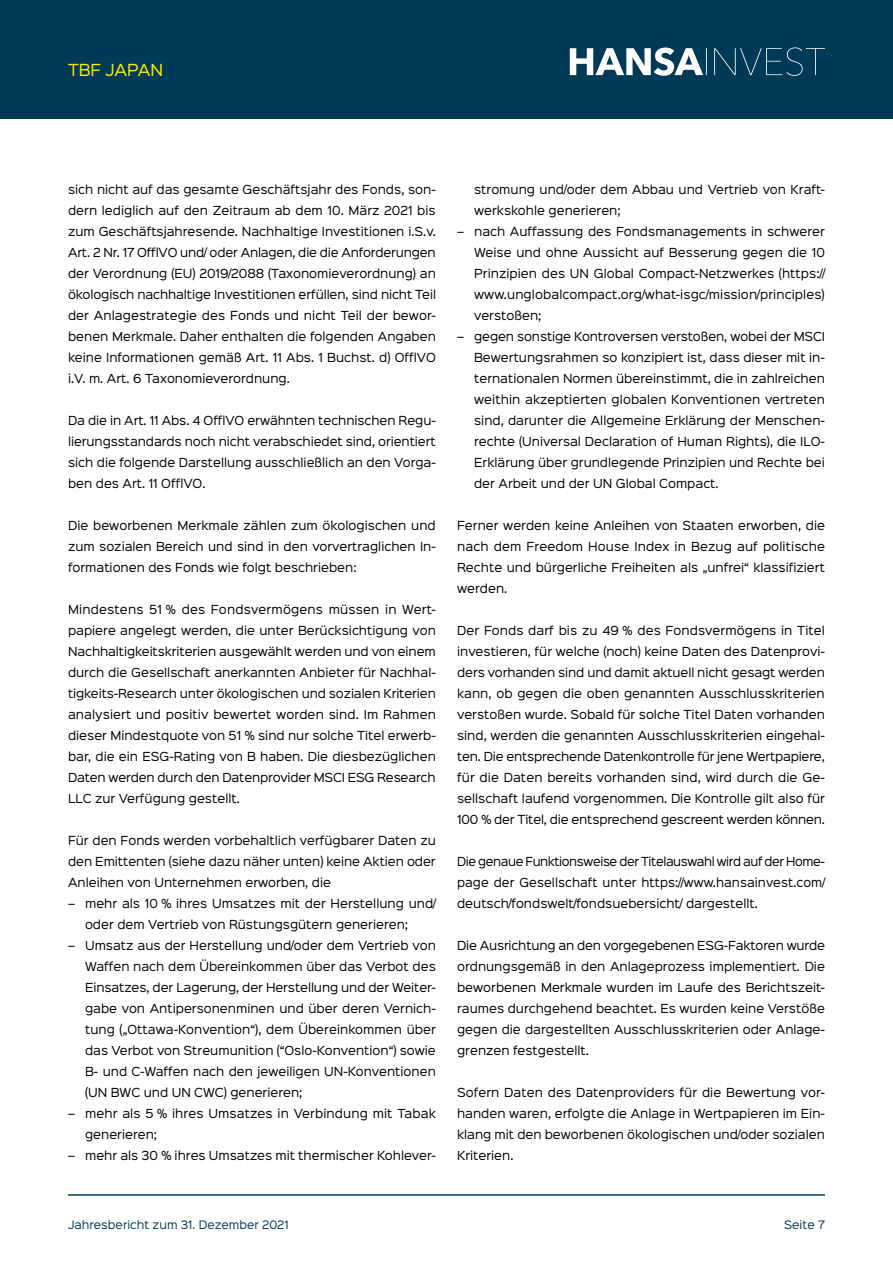
<style>
.page{position:relative;width:893px;height:1263px;background:#fff}
.page>*{position:absolute;margin:0;border:0;box-sizing:border-box;transform-origin:0 0}
.t1{font:15px "Sinkin Sans 400";color:#ffed00}
.t2{font:11.25px/21px "Sinkin Sans 400";color:#000;text-align:justify}
.t3{font:10.5px "Sinkin Sans 400";color:#003a56}
</style>
<div class="page">
<div style="left:0;top:0;width:893px;height:119px;background:#003a56"></div>
<svg style="left:570px;top:47px;width:255px;height:29px"></svg>
<hr style="left:68px;top:1194px;width:757px;height:2px;background:#003a56">
<h1 class="t1" style="left:68px;top:57px;width:97px">TBF JAPAN</h1>
<p class="t2" style="left:68px;top:178px;width:370px">sich nicht auf das gesamte Geschäftsjahr des Fonds, son&shy;dern lediglich auf den Zeitraum ab dem 10. März 2021 bis zum Geschäftsjahresende. Nachhaltige Investitionen i.S.v.<br>Art. 2 Nr. 17 OfflVO und/ oder Anlagen, die die Anforderungen der Verordnung (EU) 2019/2088 (Taxonomieverordnung) an ökologisch nachhaltige Investitionen erfüllen, sind nicht Teil der Anlagestrategie des Fonds und nicht Teil der bewor&shy;benen Merkmale. Daher enthalten die folgenden Angaben keine Informationen gemäß Art. 11 Abs. 1 Buchst. d) OfflVO i.V. m. Art. 6 Taxonomieverordnung.</p>
<p class="t2" style="left:68px;top:409px;width:369px">Da die in Art. 11 Abs. 4 OfflVO erwähnten technischen Regu&shy;lierungsstandards noch nicht verabschiedet sind, orientiert sich die folgende Darstellung ausschließlich an den Vorga&shy;ben des Art. 11 OfflVO.</p>
<p class="t2" style="left:68px;top:514px;width:369px">Die beworbenen Merkmale zählen zum ökologischen und zum sozialen Bereich und sind in den vorvertraglichen In&shy;formationen des Fonds wie folgt beschrieben:</p>
<p class="t2" style="left:68px;top:598px;width:369px">Mindestens 51 % des Fondsvermögens müssen in Wert&shy;papiere angelegt werden, die unter Berücksichtigung von Nachhaltigkeitskriterien ausgewählt werden und von einem durch die Gesellschaft anerkannten Anbieter für Nachhal&shy;tigkeits-Research unter ökologischen und sozialen Kriterien analysiert und positiv bewertet worden sind. Im Rahmen dieser Mindestquote von 51 % sind nur solche Titel erwerb&shy;bar, die ein ESG-Rating von B haben. Die diesbezüglichen Daten werden durch den Datenprovider MSCI ESG Research LLC zur Verfügung gestellt.</p>
<p class="t2" style="left:68px;top:829px;width:369px">Für den Fonds werden vorbehaltlich verfügbarer Daten zu den Emittenten (siehe dazu näher unten) keine Aktien oder Anleihen von Unternehmen erworben, die</p>
<p class="t2" style="left:85px;top:892px;width:352px;text-indent:-17px">– mehr als 10 % ihres Umsatzes mit der Herstellung und/ oder dem Vertrieb von Rüstungsgütern generieren;</p>
<p class="t2" style="left:85px;top:934px;width:352px;text-indent:-17px">– Umsatz aus der Herstellung und/oder dem Vertrieb von Waffen nach dem Übereinkommen über das Verbot des Einsatzes, der Lagerung, der Herstellung und der Weiter&shy;gabe von Antipersonenminen und über deren Vernich&shy;tung („Ottawa-Konvention“), dem Übereinkommen über das Verbot von Streumunition (“Oslo-Konvention“) sowie B- und C-Waffen nach den jeweiligen UN-Konventionen (UN BWC und UN CWC) generieren;</p>
<p class="t2" style="left:85px;top:1102px;width:352px;text-indent:-17px">– mehr als 5 % ihres Umsatzes in Verbindung mit Tabak generieren;</p>
<p class="t2" style="left:68px;top:1144px;width:369px">– mehr als 30 % ihres Umsatzes mit thermischer Kohlever-</p>
<p class="t2" style="left:474px;top:178px;width:352px">stromung und/oder dem Abbau und Vertrieb von Kraft&shy;werkskohle generieren;</p>
<p class="t2" style="left:474px;top:220px;width:352px;text-indent:-17px">– nach Auffassung des Fondsmanagements in schwerer Weise und ohne Aussicht auf Besserung gegen die 10<br>Prinzipien des UN Global Compact-Netzwerkes (https:// www.unglobalcompact.org/what-isgc/mission/principles) verstoßen;</p>
<p class="t2" style="left:474px;top:325px;width:352px;text-indent:-17px">– gegen sonstige Kontroversen verstoßen, wobei der MSCI Bewertungsrahmen so konzipiert ist, dass dieser mit in&shy;ternationalen Normen übereinstimmt, die in zahlreichen weithin akzeptierten globalen Konventionen vertreten sind, darunter die Allgemeine Erklärung der Menschen&shy;rechte (Universal Declaration of Human Rights), die ILO-Erklärung über grundlegende Prinzipien und Rechte bei der Arbeit und der UN Global Compact.</p>
<p class="t2" style="left:457px;top:514px;width:369px">Ferner werden keine Anleihen von Staaten erworben, die nach dem Freedom House Index in Bezug auf politische Rechte und bürgerliche Freiheiten als „unfrei“ klassifiziert werden.</p>
<p class="t2" style="left:457px;top:619px;width:369px">Der Fonds darf bis zu 49 % des Fondsvermögens in Titel investieren, für welche (noch) keine Daten des Datenprovi&shy;ders vorhanden sind und damit aktuell nicht gesagt werden kann, ob gegen die oben genannten Ausschlusskriterien verstoßen wurde. Sobald für solche Titel Daten vorhanden sind, werden die genannten Ausschlusskriterien eingehal&shy;ten. Die entsprechende Datenkontrolle für jene Wertpapiere, für die Daten bereits vorhanden sind, wird durch die Ge&shy;sellschaft laufend vorgenommen. Die Kontrolle gilt also für 100 % der Titel, die entsprechend gescreent werden können.</p>
<p class="t2" style="left:457px;top:850px;width:369px">Die genaue Funktionsweise der Titelauswahl wird auf der Home&shy;page der Gesellschaft unter https://www.hansainvest.com/ deutsch/fondswelt/fondsuebersicht/ dargestellt.</p>
<p class="t2" style="left:457px;top:934px;width:369px">Die Ausrichtung an den vorgegebenen ESG-Faktoren wurde ordnungsgemäß in den Anlageprozess implementiert. Die beworbenen Merkmale wurden im Laufe des Berichtszeit&shy;raumes durchgehend beachtet. Es wurden keine Verstöße gegen die dargestellten Ausschlusskriterien oder Anlage&shy;grenzen festgestellt.</p>
<p class="t2" style="left:457px;top:1081px;width:369px">Sofern Daten des Datenproviders für die Bewertung vor&shy;handen waren, erfolgte die Anlage in Wertpapieren im Ein&shy;klang mit den beworbenen ökologischen und/oder sozialen Kriterien.</p>
<p class="t3" style="left:68px;top:1216px;width:222px">Jahresbericht zum 31. Dezember 2021</p>
<p class="t3" style="left:784px;top:1216px;width:42px">Seite 7</p>
</div>
